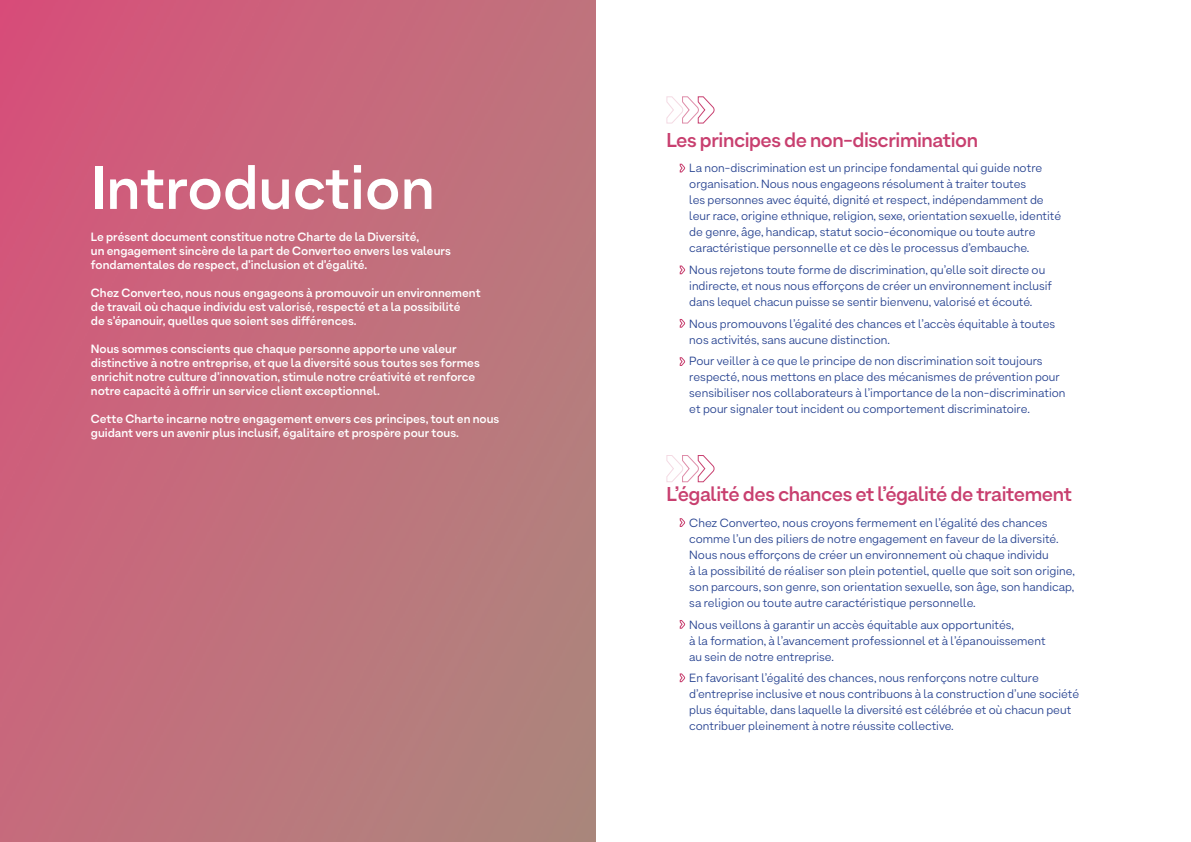
<style>
.page{position:relative;width:1191px;height:842px;background:#fff}
.page>*{position:absolute;margin:0;border:0;box-sizing:border-box;transform-origin:0 0}
.t1{font:600 60px "Armin Grotesk";color:#fff}
.t2{font:600 20px "Armin Grotesk";letter-spacing:-.02em;color:#c83f6f}
.t3{font:12px/16px "Armin Grotesk";color:#24408f}
.t4{font:600 12px/14px "Armin Grotesk";color:#fff}
</style>
<div class="page">
<img style="left:0;top:0;width:595px;height:842px">
<svg style="left:666px;top:96px;width:49px;height:28px"></svg>
<svg style="left:666px;top:455px;width:49px;height:28px"></svg>
<svg style="left:679px;top:163px;width:7px;height:10px"></svg>
<svg style="left:679px;top:518px;width:7px;height:9px"></svg>
<svg style="left:679px;top:265px;width:7px;height:10px"></svg>
<svg style="left:679px;top:620px;width:7px;height:9px"></svg>
<svg style="left:679px;top:319px;width:7px;height:9px"></svg>
<svg style="left:679px;top:673px;width:7px;height:10px"></svg>
<svg style="left:679px;top:357px;width:7px;height:9px"></svg>
<h1 class="t1" style="left:91px;top:150px;width:345px">Introduction</h1>
<p class="t4" style="left:91px;top:229px;width:361px">Le présent document constitue notre Charte de la Diversité,<br>un engagement sincère de la part de Converteo envers les valeurs fondamentales de respect, d’inclusion et d’égalité.</p>
<p class="t4" style="left:91px;top:285px;width:391px">Chez Converteo, nous nous engageons à promouvoir un environnement de travail où chaque individu est valorisé, respecté et a la possibilité<br>de s’épanouir, quelles que soient ses différences.</p>
<p class="t4" style="left:91px;top:341px;width:390px">Nous sommes conscients que chaque personne apporte une valeur distinctive à notre entreprise, et que la diversité sous toutes ses formes enrichit notre culture d’innovation, stimule notre créativité et renforce notre capacité à offrir un service client exceptionnel.</p>
<p class="t4" style="left:91px;top:412px;width:410px">Cette Charte incarne notre engagement envers ces principes, tout en nous guidant vers un avenir plus inclusif, égalitaire et prospère pour tous.</p>
<h2 class="t2" style="left:666px;top:127px;width:313px">Les principes de non-discrimination</h2>
<p class="t3" style="left:689px;top:160px;width:373px">La non-discrimination est un principe fondamental qui guide notre organisation. Nous nous engageons résolument à traiter toutes<br>les personnes avec équité, dignité et respect, indépendamment de leur race, origine ethnique, religion, sexe, orientation sexuelle, identité de genre, âge, handicap, statut socio-économique ou toute autre caractéristique personnelle et ce dès le processus d’embauche.</p>
<p class="t3" style="left:689px;top:262px;width:364px">Nous rejetons toute forme de discrimination, qu’elle soit directe ou indirecte, et nous nous efforçons de créer un environnement inclusif dans lequel chacun puisse se sentir bienvenu, valorisé et écouté.</p>
<p class="t3" style="left:689px;top:315px;width:367px">Nous promouvons l’égalité des chances et l’accès équitable à toutes nos activités, sans aucune distinction.</p>
<p class="t3" style="left:689px;top:353px;width:378px">Pour veiller à ce que le principe de non discrimination soit toujours respecté, nous mettons en place des mécanismes de prévention pour sensibiliser nos collaborateurs à l’importance de la non-discrimination et pour signaler tout incident ou comportement discriminatoire.</p>
<h2 class="t2" style="left:666px;top:482px;width:407px">L’égalité des chances et l’égalité de traitement</h2>
<p class="t3" style="left:689px;top:514px;width:387px">Chez Converteo, nous croyons fermement en l’égalité des chances comme l’un des piliers de notre engagement en faveur de la diversité.<br>Nous nous efforçons de créer un environnement où chaque individu<br>à la possibilité de réaliser son plein potentiel, quelle que soit son origine, son parcours, son genre, son orientation sexuelle, son âge, son handicap, sa religion ou toute autre caractéristique personnelle.</p>
<p class="t3" style="left:689px;top:616px;width:358px">Nous veillons à garantir un accès équitable aux opportunités,<br>à la formation, à l’avancement professionnel et à l’épanouissement au sein de notre entreprise.</p>
<p class="t3" style="left:689px;top:670px;width:391px">En favorisant l’égalité des chances, nous renforçons notre culture d’entreprise inclusive et nous contribuons à la construction d’une société plus équitable, dans laquelle la diversité est célébrée et où chacun peut contribuer pleinement à notre réussite collective.</p>
</div>
